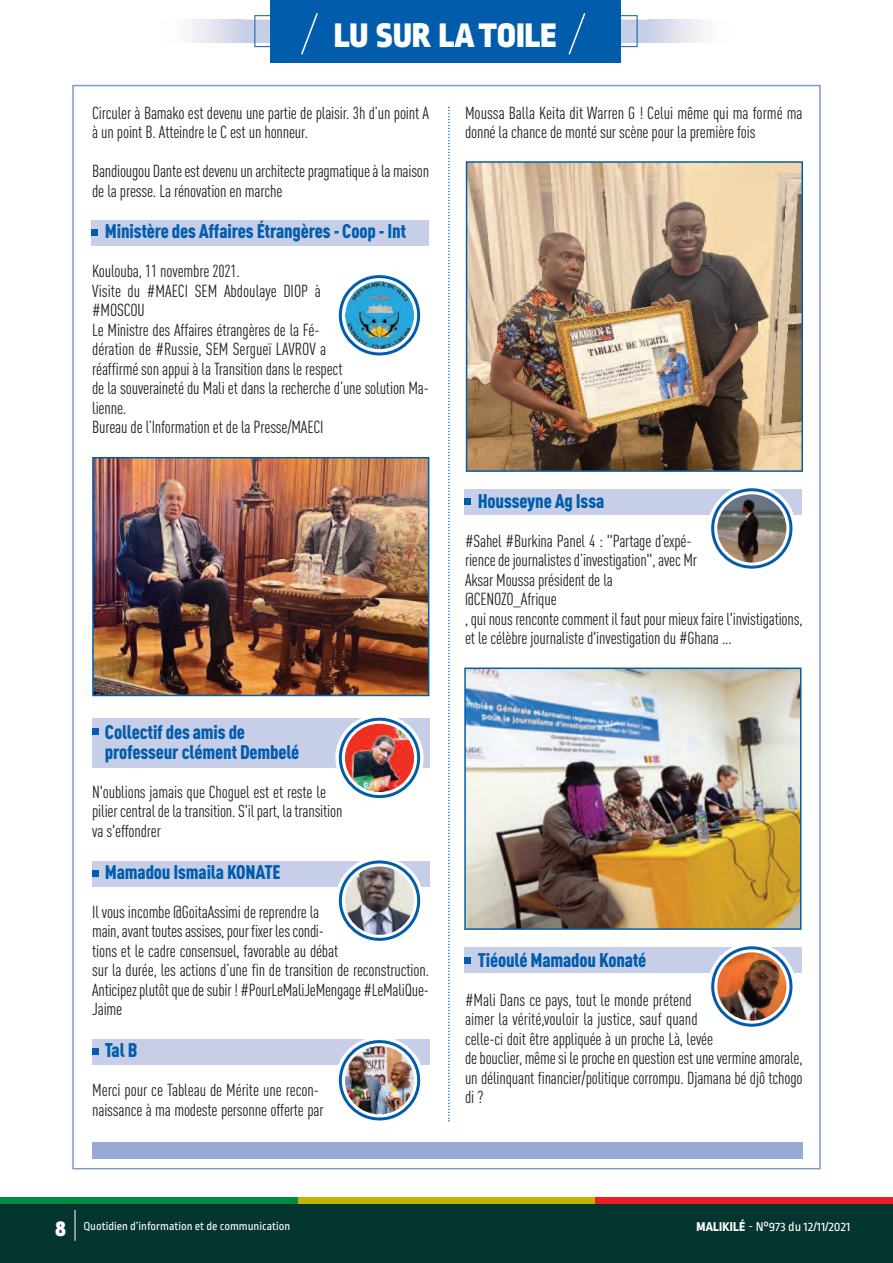
<style>
.page{position:relative;width:893px;height:1263px;background:#fff}
.page>*{position:absolute;margin:0;border:0;box-sizing:border-box;transform-origin:0 0}
.t1{font:900 36px "Ropa Sans Pro";letter-spacing:.01em;color:#fff}
.t2{font:900 condensed 19.5px/20.4px "DIN Pro";letter-spacing:-.01em;color:#015dac}
.t3{font:condensed 17.25px/19.5px "DIN Pro";letter-spacing:-.01em;color:#231f20}
.t4{font:13.5px "Ropa Sans Pro";color:#fff}
.t5{font:12px "Ropa Sans Pro";color:#fff}
.s1{font-weight:900;font-size:24px}
.s2{font-weight:800}
</style>
<div class="page">
<div style="left:464px;top:947px;width:337px;height:26px;background:#c7cfe8"></div>
<svg style="left:464px;top:957px;width:6px;height:6px"></svg>
<div style="left:464px;top:489px;width:338px;height:26px;background:#c7cfe8"></div>
<div style="left:464px;top:499px;width:7px;height:6px;background:#015dac"></div>
<div style="left:92px;top:1039px;width:337px;height:25px;background:#c7cfe8"></div>
<svg style="left:92px;top:1049px;width:6px;height:6px"></svg>
<div style="left:92px;top:861px;width:338px;height:25px;background:#c7cfe8"></div>
<div style="left:92px;top:870px;width:7px;height:7px;background:#015dac"></div>
<div style="left:92px;top:719px;width:337px;height:49px;background:#c7cfe8"></div>
<svg style="left:92px;top:728px;width:6px;height:6px"></svg>
<div style="left:92px;top:220px;width:337px;height:25px;background:#c7cfe8"></div>
<svg style="left:92px;top:230px;width:6px;height:6px"></svg>
<div style="left:0;top:1203px;width:893px;height:60px;background:#05352f"></div>
<div style="left:0;top:1197px;width:298px;height:6px;background:#008b43"></div>
<div style="left:298px;top:1197px;width:297px;height:6px;background:#c0b301"></div>
<div style="left:595px;top:1197px;width:298px;height:6px;background:#ee1d23"></div>
<hr style="left:75px;top:1210px;width:1px;height:31px;background:#fff">
<svg style="left:448px;top:107px;width:2px;height:1014px"></svg>
<div style="left:92px;top:1142px;width:711px;height:16px;background:#97aad6"></div>
<div style="left:242px;top:20px;width:407px;height:23px;background:#c7cfe8"></div>
<div style="left:271px;top:0;width:350px;height:62px;background:#015dac"></div>
<svg style="left:301px;top:13px;width:17px;height:42px"></svg>
<svg style="left:568px;top:13px;width:18px;height:42px"></svg>
<div style="left:159px;top:20px;width:83px;height:23px;background:linear-gradient(to right,#fff,#d2d4e6)"></div>
<div style="left:649px;top:20px;width:84px;height:23px;background:linear-gradient(to right,#cfd2e6,#fff)"></div>
<svg style="left:339px;top:275px;width:81px;height:80px"></svg>
<img style="left:345px;top:281px;width:69px;height:68px;border-radius:50%">
<div style="left:335px;top:714px;width:89px;height:87px;background:#fff;border-radius:50%"></div>
<svg style="left:339px;top:718px;width:81px;height:80px"></svg>
<img style="left:345px;top:724px;width:69px;height:68px;border-radius:50%">
<div style="left:708px;top:485px;width:88px;height:87px;background:#fff;border-radius:50%"></div>
<svg style="left:711px;top:488px;width:81px;height:81px"></svg>
<img style="left:718px;top:494px;width:68px;height:69px;border-radius:50%">
<div style="left:708px;top:943px;width:88px;height:87px;background:#fff;border-radius:50%"></div>
<svg style="left:711px;top:946px;width:81px;height:81px"></svg>
<img style="left:718px;top:952px;width:68px;height:69px;border-radius:50%">
<div style="left:335px;top:857px;width:89px;height:87px;background:#fff;border-radius:50%"></div>
<svg style="left:339px;top:860px;width:81px;height:81px"></svg>
<img style="left:345px;top:866px;width:69px;height:69px;border-radius:50%">
<div style="left:335px;top:1037px;width:89px;height:87px;background:#fff;border-radius:50%"></div>
<svg style="left:339px;top:1040px;width:81px;height:80px"></svg>
<img style="left:345px;top:1046px;width:69px;height:68px;border-radius:50%">
<img style="left:95px;top:460px;width:331px;height:233px">
<div style="left:92px;top:457px;width:337px;height:239px;border:2px solid #015dac"></div>
<img style="left:469px;top:164px;width:331px;height:305px">
<div style="left:466px;top:161px;width:337px;height:311px;border:2px solid #015dac"></div>
<img style="left:467px;top:670px;width:331px;height:257px">
<div style="left:464px;top:667px;width:337px;height:263px;border:2px solid #015dac"></div>
<h1 class="t1" style="left:334px;top:23px;width:224px">LU SUR LATOILE</h1>
<h1 class="t1" style="left:418px;top:23px;width:56px">UNE</h1>
<p class="t3" style="left:92px;top:104px;width:338px">Circuler à Bamako est devenu une partie de plaisir. 3h d’un point A à un point B. Atteindre le C est un honneur.</p>
<p class="t3" style="left:92px;top:163px;width:338px">Bandiougou Danteestdevenuunarchitectepragmatiqueàlamaison de la presse. La rénovation en marche</p>
<p class="t2" style="left:105px;top:223px;width:303px">Ministère des Affaires Étrangères - Coop - Int</p>
<p class="t3" style="left:92px;top:263px;width:338px">Koulouba, 11 novembre 2021.<br>Visite du #MAECI SEM Abdoulaye DIOP à<br>#MOSCOU<br>Le Ministre des Affaires étrangères de la Fé-<br>dération de #Russie, SEM Sergueï LAVROV a<br>réaffirmé son appui à la Transition dans le respect<br>de la souveraineté du Mali et dans la recherche d’une solution Ma&shy;lienne.<br>Bureau de l’Information et de la Presse/MAECI</p>
<p class="t2" style="left:105px;top:723px;width:196px">Collectif des amis de professeur clément Dembelé</p>
<p class="t3" style="left:92px;top:784px;width:252px">N'oublions jamais que Choguel est et reste le piliercentraldelatransition.S'ilpart, latransition va s'effondrer</p>
<p class="t2" style="left:105px;top:863px;width:177px">Mamadou Ismaila KONATE</p>
<p class="t3" style="left:92px;top:904px;width:339px">Il vous incombe @GoitaAssimi de reprendre la<br>main,avant toutesassises,pour fixer lescondi-<br>tions et le cadre consensuel, favorable au débat<br>sur la durée, les actions d’une fin de transition de reconstruction.<br>Anticipezplutôtquedesubir ! #PourLeMaliJeMengage #LeMaliQue-Jaime</p>
<p class="t2" style="left:105px;top:1042px;width:34px">Tal B</p>
<p class="t3" style="left:92px;top:1082px;width:233px">Merci pour ce Tableau de Mérite une recon&shy;naissance à ma modeste personne offerte par</p>
<p class="t3" style="left:465px;top:104px;width:339px">Moussa Balla Keita dit Warren G ! Celui même qui ma formé ma donné la chance de monté sur scène pour la première fois</p>
<p class="t2" style="left:478px;top:492px;width:128px">Housseyne Ag Issa</p>
<p class="t3" style="left:465px;top:532px;width:339px">#Sahel #Burkina Panel 4 : "Partage d’expé&shy;riencedejournalistesd’investigation",avec Mr<br>Aksar Moussa président de la<br>@CENOZO_Afrique<br>,quinousrencontecomment il fautpour mieuxfairel'invistigations, et le célèbre journaliste d'investigation du #Ghana ...</p>
<p class="t2" style="left:478px;top:951px;width:170px">Tiéoulé Mamadou Konaté</p>
<p class="t3" style="left:465px;top:991px;width:339px">#Mali Dans ce pays, tout le monde prétend<br>aimer la vérité,vouloir la justice, sauf quand<br>celle-ci doit être appliquée à un proche Là, levée<br>debouclier, mêmesi leprocheenquestionestunevermineamorale, un délinquant financier/politique corrompu. Djamana bé djô tchogo di?</p>
<p class="t5" style="left:56px;top:1222px;width:236px"><span class="s1">8</span> Quotidien d’information et de communication</p>
<p class="t4" style="left:697px;top:1222px;width:155px"><span class="s2">MALIKILé</span> - N°973 du 12/11/2021</p>
</div>
